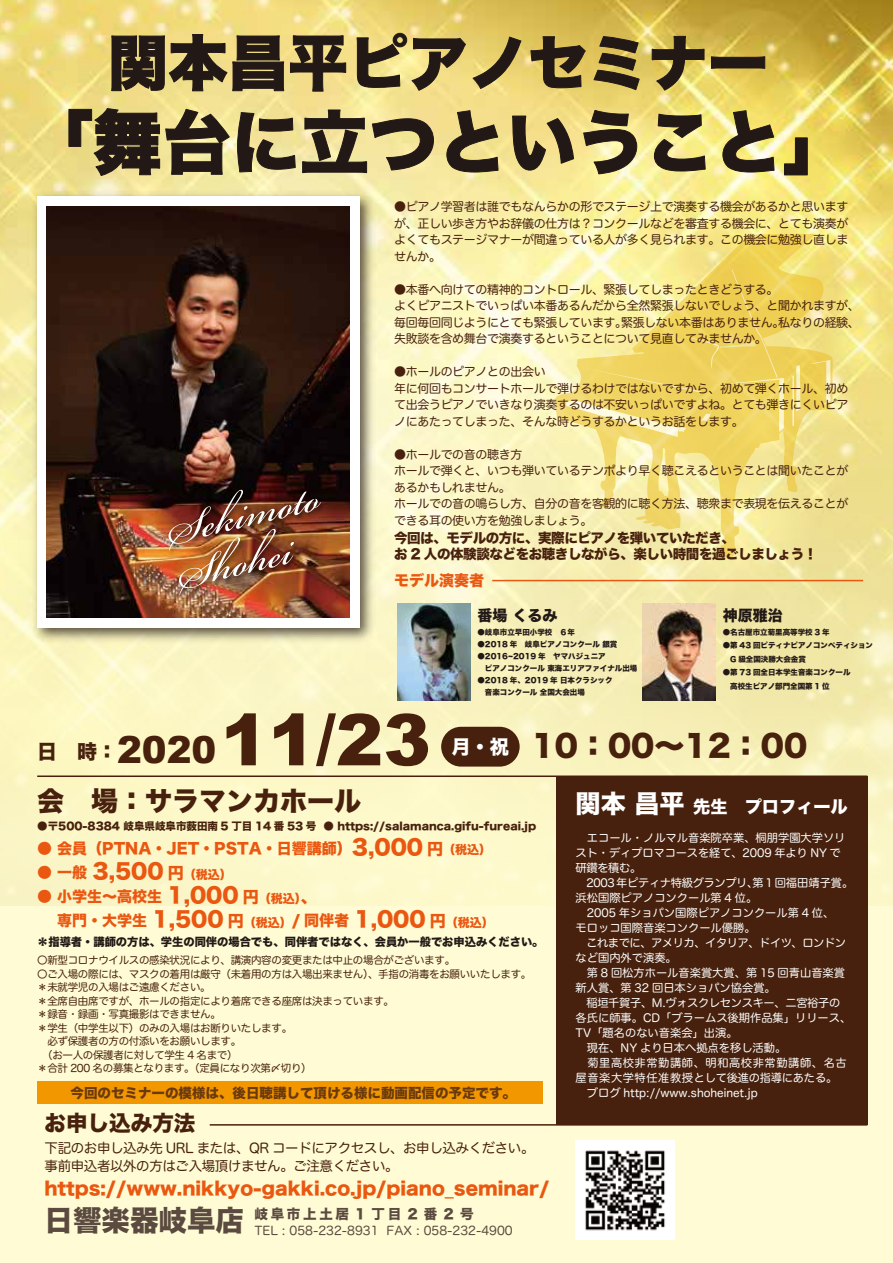
<style>
.page{position:relative;width:893px;height:1263px;background:#fffcd5}
.page>*{position:absolute;margin:0;border:0;box-sizing:border-box;transform-origin:0 0}
.t1{font:900 71.4px "Arial";color:#47210d}
.t2{font:69px "Hira Kaku Std W8";color:#221815}
.t3{font:64.8px/45.6px "Bickham Script Pro";color:#fff}
.t4{font:60px "Hira Kaku Std W8";color:#221815}
.t5{font:30px "Hira Kaku Std W8";color:#47210d}
.t6{font:28.5px "Hira Kaku Std N W8";color:#5b4a3f}
.t7{font:27px "Hira Kaku Std W8";color:#47210d}
.t8{font:21.6px "Hira Kaku Std W8";color:#47210d}
.t9{font:21px "Hira Kaku Std W8";color:#ea5711}
.t10{font:18px "Hira Kaku Std W8";color:#ea5711}
.t11{font:17.25px "Hira Kaku Std W8";color:#fff}
.t12{font:15px/24px "Hira Kaku Std W8";color:#ea5711}
.t13{font:15px "Hira Kaku Std W8";color:#221815}
.t14{font:13.5px/18px "Hira Maru Pro W4";letter-spacing:-.03em;color:#47210d}
.t15{font:13.5px/16.5px "Hira Kaku Std W8";letter-spacing:-.03em;color:#47210d}
.t16{font:13.5px "Hira Kaku Std W8";color:#6a3a0d}
.t17{font:13.5px "Hira Kaku Std N W8";letter-spacing:.2em;color:#5b4a3f}
.t18{font:12px/16.5px "Hira Maru Pro W4";letter-spacing:-.03em;color:#47210d}
.t19{font:12px "Hira Maru Pro W4";color:#5b4a3f}
.t20{font:11.25px/15px "Hira Maru Pro W4";color:#fff}
.t21{font:11.25px "Hira Kaku Std W8";color:#221815}
.t22{font:10.5px/13.5px "Hira Maru Pro W4";letter-spacing:-.03em;color:#47210d}
.t23{font:10.5px "Hira Kaku Std W8";color:#47210d}
.t24{font:7.5px/13.5px "Hira Kaku Std W8";color:#221815}
.s1{font-family:"Hira Kaku Std W8";font-weight:400;font-size:19.95px}
.s2{font-size:37.2px}
.s3{font-size:19.2px;color:#fff}
.s4{font-size:21px}
.s5{font-size:16.05px}
.s6{font-size:12px}
.s7{font-size:15px}
.s8{font-size:25.2px}
</style>
<div class="page">
<img style="left:0;top:0;width:893px;height:905px">
<svg style="left:815px;top:234px;width:17px;height:323px;background:#f0e08a"></svg>
<svg style="left:815px;top:269px;width:15px;height:168px;background:#f0db78"></svg>
<img style="left:0;top:143px;width:815px;height:641px">
<div style="left:37px;top:197px;width:323px;height:431px;background:#fff"></div>
<img style="left:47px;top:206px;width:303px;height:412px">
<img style="left:150px;top:449px;width:208px;height:217px">
<div style="left:556px;top:776px;width:311px;height:349px;background:#47210d"></div>
<img style="left:575px;top:1140px;width:100px;height:99px">
<hr style="left:210px;top:1124px;width:657px;height:1px;background:#47210d">
<div style="left:441px;top:727px;width:79px;height:40px;background:#47210d;border-radius:20px"></div>
<hr style="left:37px;top:775px;width:830px;height:2px;background:#47210d">
<svg style="left:652px;top:36px;width:52px;height:55px;background:#d4c15f"></svg>
<svg style="left:711px;top:56px;width:54px;height:13px"></svg>
<svg style="left:69px;top:33px;width:571px;height:143px;background:#e1cf82"></svg>
<svg style="left:654px;top:114px;width:52px;height:57px;background:#e4d987"></svg>
<svg style="left:722px;top:110px;width:52px;height:62px;background:#e6db8b"></svg>
<svg style="left:784px;top:137px;width:24px;height:38px"></svg>
<div style="left:37px;top:1081px;width:506px;height:23px;background:#f39700"></div>
<img style="left:643px;top:603px;width:72px;height:98px">
<hr style="left:492px;top:580px;width:371px;height:1px;background:#ea5711">
<img style="left:397px;top:603px;width:73px;height:98px">
<h3 class="t4" style="left:108px;top:30px;width:661px">関本昌平ピアノセミナー</h3>
<h2 class="t2" style="left:24px;top:104px;width:829px">「舞台に立つということ」</h2>
<h3 class="t3" style="left:159px;top:500px;width:158px;rotate:-13deg">Sekimoto<br>Shohei</h3>
<p class="t18" style="left:394px;top:198px;width:456px;text-align:justify">●ピアノ学習者は誰でもなんらかの形でステージ上で演奏する機会があるかと思いますが、正しい歩き方やお辞儀の仕方は？コンクールなどを審査する機会に、とても演奏がよくてもステージマナーが間違っている人が多く見られます。この機会に勉強し直しませんか。</p>
<p class="t18" style="left:394px;top:280px;width:467px">●本番へ向けての精神的コントロール、緊張してしまったときどうする。<br>よくピアニストでいっぱい本番あるんだから全然緊張しないでしょう、と聞かれますが、毎回毎回同じようにとても緊張しています。緊張しない本番はありません。私なりの経験、失敗談を含め舞台で演奏するということについて見直してみませんか。</p>
<p class="t18" style="left:394px;top:363px;width:456px">●ホールのピアノとの出会い<br>年に何回もコンサートホールで弾けるわけではないですから、初めて弾くホール、初めて出会うピアノでいきなり演奏するのは不安いっぱいですよね。とても弾きにくいピアノにあたってしまった、そんな時どうするかというお話をします。</p>
<p class="t18" style="left:394px;top:445px;width:456px">●ホールでの音の聴き方<br>ホールで弾くと、いつも弾いているテンポより早く聴こえるということは聞いたことがあるかもしれません。<br>ホールでの音の鳴らし方、自分の音を客観的に聴く方法、聴衆まで表現を伝えることができる耳の使い方を勉強しましょう。</p>
<p class="t15" style="left:394px;top:530px;width:425px">今回は、モデルの方に、実際にピアノを弾いていただき、<br>お 2 人の体験談などをお聴きしながら、楽しい時間を過ごしましょう！</p>
<p class="t12" style="left:394px;top:569px;width:91px">モデル演奏者</p>
<p class="t13" style="left:477px;top:607px;width:81px">番場 くるみ</p>
<p class="t24" style="left:477px;top:625px;width:99px">●岐阜市立早田小学校　６年</p>
<p class="t24" style="left:477px;top:637px;width:142px">●2018 年　岐阜ピアノコンクール 銀賞</p>
<p class="t24" style="left:477px;top:650px;width:161px;line-height:12px">●2016~2019 年　ヤマハジュニア<br>　ピアノコンクール 東海エリアファイナル出場</p>
<p class="t24" style="left:477px;top:674px;width:137px;line-height:12px">●2018 年、2019 年 日本クラシック　音楽コンクール 全国大会出場</p>
<p class="t13" style="left:723px;top:607px;width:61px">神原雅治</p>
<p class="t24" style="left:723px;top:625px;width:109px">●名古屋市立菊里高等学校 3 年</p>
<p class="t24" style="left:723px;top:639px;width:152px">●第 43 回ピティナピアノコンペティション　G 級全国決勝大会金賞</p>
<p class="t24" style="left:723px;top:666px;width:129px">●第 73 回全日本学生音楽コンクール　高校生ピアノ部門全国第 1 位</p>
<h1 class="t1" style="left:37px;top:688px;width:395px"><span class="s1">日　時：</span><span class="s2">2020</span>11/23</h1>
<h3 class="t5" style="left:451px;top:729px;width:357px"><span class="s3">月・祝</span> 10：00～12：00</h3>
<h3 class="t7" style="left:37px;top:785px;width:326px">会　場：サラマンカホール</h3>
<p class="t12" style="left:37px;top:837px;width:455px">● 会員（PTNA・JET・PSTA・日響講師）<span class="s4">3,000</span> <span class="s5">円</span><span class="s6">（税込）</span></p>
<h3 class="t9" style="left:37px;top:859px;width:196px"><span class="s7">● 一般</span> 3,500 <span class="s5">円</span><span class="s6">（税込）</span></h3>
<p class="t12" style="left:37px;top:885px;width:458px">● 小学生～高校生 <span class="s4">1,000</span> <span class="s5">円</span><span class="s6">（税込）</span><span class="s5">、<br></span>　 専門・大学生 <span class="s4">1,500</span> <span class="s5">円</span><span class="s6">（税込）</span>/ 同伴者 <span class="s4">1,000</span> <span class="s5">円</span><span class="s6">（税込）</span></p>
<p class="t22" style="left:37px;top:953px;width:496px">〇新型コロナウイルスの感染状況により、講演内容の変更または中止の場合がございます。<br>〇ご入場の際には、マスクの着用は厳守（未着用の方は入場出来ません）、手指の消毒をお願いいたします。＊未就学児の入場はご遠慮ください。<br>＊全席自由席ですが、ホールの指定により着席できる座席は決まっています。<br>＊録音・録画・写真撮影はできません。<br>＊学生（中学生以下）のみの入場はお断りいたします。<br>　必ず保護者の方の付添いをお願いします。<br>　（お一人の保護者に対して学生 4 名まで）<br>＊合計 200 名の募集となります。（定員になり次第〆切り）</p>
<p class="t23" style="left:37px;top:820px;width:500px">●〒500-8384 岐阜県岐阜市薮田南 5 丁目 14 番 53 号 ● https://salamanca.gifu-fureai.jp</p>
<p class="t21" style="left:37px;top:936px;width:508px">＊指導者・講師の方は、学生の同伴の場合でも、同伴者ではなく、会員か一般でお申込みください。</p>
<p class="t16" style="left:71px;top:1086px;width:447px">今回のセミナーの模様は、後日聴講して頂ける様に動画配信の予定です。</p>
<h3 class="t8" style="left:44px;top:1111px;width:152px">お申し込み方法</h3>
<p class="t14" style="left:45px;top:1138px;width:491px">下記のお申し込み先 URL または、QR コードにアクセスし、お申し込みください。事前申込者以外の方はご入場頂けません。ご注意ください。</p>
<h3 class="t10" style="left:44px;top:1178px;width:507px">https://www.nikkyo-gakki.co.jp/piano_seminar/</h3>
<h3 class="t6" style="left:45px;top:1205px;width:201px">日響楽器岐阜店</h3>
<p class="t17" style="left:255px;top:1206px;width:220px">岐阜市上土居 1 丁目 2 番 2 号</p>
<p class="t19" style="left:255px;top:1220px;width:260px">TEL : 058-232-8931 FAX : 058-232-4900</p>
<h3 class="t11" style="left:576px;top:797px;width:274px"><span class="s8">関本 昌平</span> 先生　プロフィール</h3>
<p class="t20" style="left:576px;top:829px;width:279px">　エコール・ノルマル音楽院卒業、桐朋学園大学ソリスト・ディプロマコースを経て、2009 年より NY で研鑽を積む。<br>　2003 年ピティナ特級グランプリ、第 1 回福田靖子賞。浜松国際ピアノコンクール第 4 位。<br>　2005 年ショパン国際ピアノコンクール第 4 位、<br>モロッコ国際音楽コンクール優勝。<br>　これまでに、アメリカ、イタリア、ドイツ、ロンドンなど国内外で演奏。<br>　第 8 回松方ホール音楽賞大賞、第 15 回青山音楽賞新人賞、第 32 回日本ショパン協会賞。<br>　稲垣千賀子、M.ヴォスクレセンスキー、二宮裕子の各氏に師事。CD「ブラームス後期作品集」リリース、<br>TV「題名のない音楽会」出演。<br>　現在、NY より日本へ拠点を移し活動。<br>　菊里高校非常勤講師、明和高校非常勤講師、名古屋音楽大学特任准教授として後進の指導にあたる。<br>　ブログ http://www.shoheinet.jp</p>
</div>
